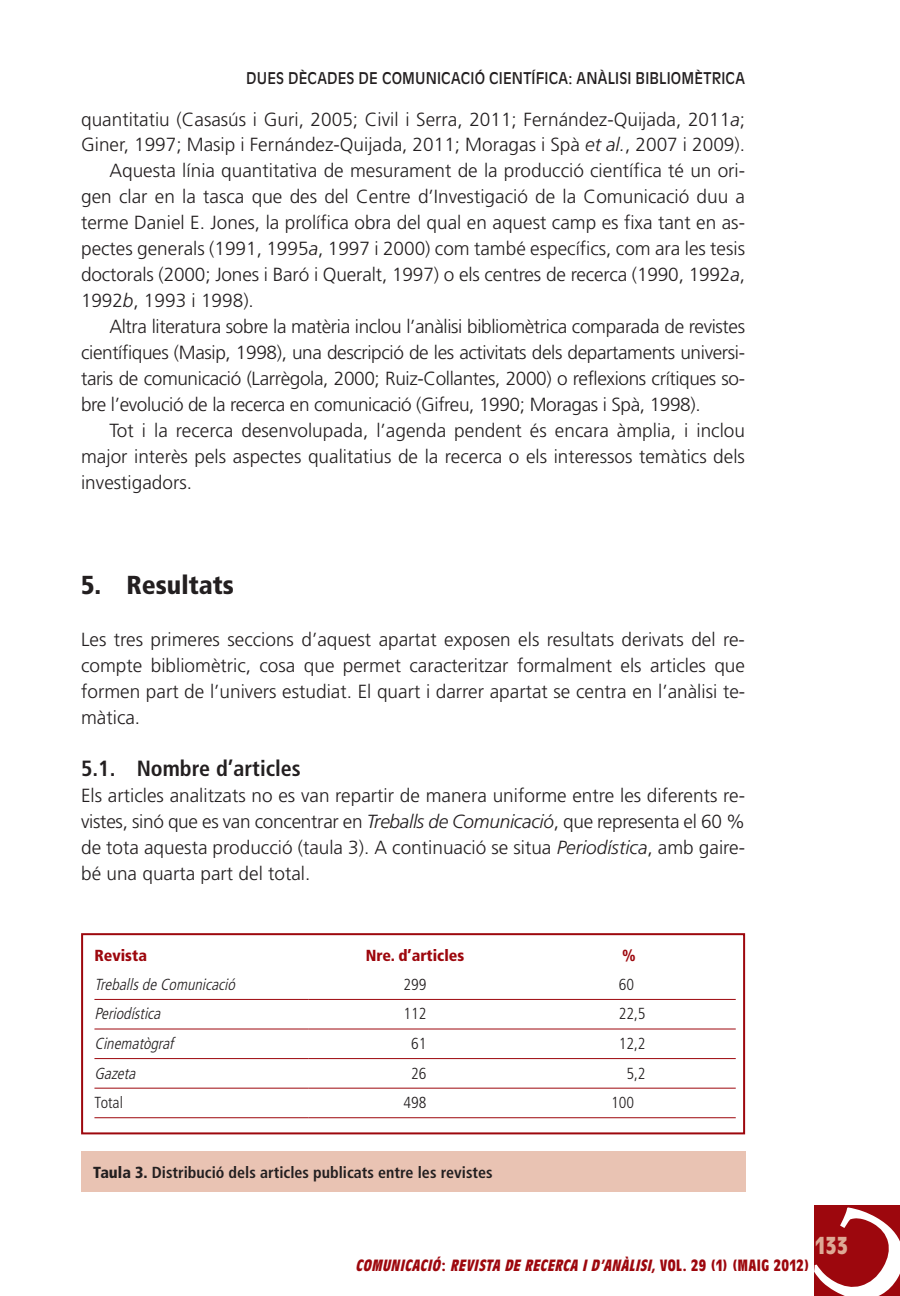
<style>
.page{position:relative;width:900px;height:1296px;background:#fff}
.page>*{position:absolute;margin:0;border:0;box-sizing:border-box;transform-origin:0 0}
.t1{font:900 condensed 26px "Frutiger";color:#231f20}
.t2{font:700 condensed 24px "Antique Olive";color:#dea995}
.t3{font:700 condensed 22px "Frutiger";color:#231f20}
.t4{font:300 19px/26px "Frutiger";color:#231f20;text-align:justify}
.t5{font:300 19px "Frutiger";letter-spacing:-.02em;color:#231f20}
.t6{font:16px "Antique Olive";letter-spacing:.015em;color:#231f20;scale:.9 1}
.t7{font:700 condensed 16px "Frutiger";color:#231f20}
.t8{font:italic 700 condensed 16px "Antique Olive";letter-spacing:.045em;color:#9d070d}
.t9{font:italic 300 condensed 16px "Frutiger";color:#231f20}
.t10{font:300 condensed 16px "Frutiger";color:#231f20}
.t11{font:900 condensed 16px "Frutiger";color:#9d070d}
.t12{font:700 condensed 16px "Antique Olive";color:#9d070d}
.s1{font-style:italic}
.s2{font-weight:900}
.s3{font-style:normal}
</style>
<div class="page">
<hr style="left:94px;top:999px;width:214px;height:1px;background:#9d070d">
<hr style="left:308px;top:999px;width:213px;height:1px;background:#9d070d">
<hr style="left:521px;top:999px;width:214px;height:1px;background:#9d070d">
<hr style="left:94px;top:1058px;width:214px;height:1px;background:#9d070d">
<hr style="left:308px;top:1058px;width:213px;height:1px;background:#9d070d">
<hr style="left:521px;top:1058px;width:214px;height:1px;background:#9d070d">
<hr style="left:94px;top:1088px;width:214px;height:1px;background:#9d070d">
<hr style="left:308px;top:1088px;width:213px;height:1px;background:#9d070d">
<hr style="left:521px;top:1088px;width:214px;height:1px;background:#9d070d">
<hr style="left:94px;top:1117px;width:214px;height:1px;background:#9d070d">
<hr style="left:308px;top:1117px;width:213px;height:1px;background:#9d070d">
<hr style="left:521px;top:1117px;width:214px;height:1px;background:#9d070d">
<hr style="left:94px;top:1028px;width:214px;height:1px;background:#9d070d">
<hr style="left:308px;top:1028px;width:213px;height:1px;background:#9d070d">
<hr style="left:521px;top:1028px;width:214px;height:1px;background:#9d070d">
<div style="left:81px;top:933px;width:663px;height:201px;border:2px solid #9d070d"></div>
<div style="left:81px;top:1151px;width:663px;height:41px;background:#e9c3b3"></div>
<div style="left:814px;top:1205px;width:86px;height:91px;background:#9d070d"></div>
<p class="t6" style="left:246px;top:69px;width:555px">DUES DÈCADES DE COM UNICACIÓ CIENTÍFICA: ANÀLISI BIBLIOM ÈTRICA</p>
<p class="t4" style="left:81px;top:106px;width:665px">quantitatiu (Casasús i Guri, 2005; Civil i Serra, 2011; Fernández-Quijada, 2011<span class="s1">a</span>;</p>
<p class="t4" style="left:81px;top:132px;width:665px">Giner, 1997; Masip i Fernández-Quijada, 2011; Moragas i Spà <span class="s1">et al.</span>, 2007 i 2009).</p>
<p class="t4" style="left:109px;top:158px;width:637px">Aquesta línia quantitativa de mesurament de la producció científica té un ori-</p>
<p class="t4" style="left:81px;top:184px;width:665px">gen clar en la tasca que des del Centre d’Investigació de la Comunicació duu a</p>
<p class="t4" style="left:81px;top:210px;width:665px">terme Daniel E. Jones, la prolífica obra del qual en aquest camp es fixa tant en as-</p>
<p class="t4" style="left:81px;top:236px;width:665px">pectes generals (1991, 1995<span class="s1">a</span>, 1997 i 2000) com també específics, com ara les tesis</p>
<p class="t4" style="left:81px;top:262px;width:665px">doctorals (2000; Jones i Baró i Queralt, 1997) o els centres de recerca (1990, 1992<span class="s1">a</span>,</p>
<p class="t4" style="left:81px;top:288px;width:174px">1992<span class="s1">b</span>, 1993 i 1998).</p>
<p class="t5" style="left:109px;top:316px;width:636px">Altra literatura sobre la matèria inclou l’anàlisi bibliomètrica comparada de revistes</p>
<p class="t5" style="left:81px;top:342px;width:665px">científiques (Masip, 1998), una descripció de les activitats dels departaments universi-</p>
<p class="t5" style="left:81px;top:368px;width:665px">taris de comunicació (Larrègola, 2000; Ruiz-Collantes, 2000) o reflexions crítiques so-</p>
<p class="t5" style="left:81px;top:394px;width:620px">bre l’evolució de la recerca en comunicació (Gifreu, 1990; Moragas i Spà, 1998).</p>
<p class="t4" style="left:109px;top:418px;width:636px">Tot i la recerca desenvolupada, l’agenda pendent és encara àmplia, i inclou</p>
<p class="t4" style="left:81px;top:444px;width:665px">major interès pels aspectes qualitatius de la recerca o els interessos temàtics dels</p>
<p class="t4" style="left:81px;top:470px;width:112px">investigadors.</p>
<h1 class="t1" style="left:81px;top:569px;width:154px">5. Resultats</h1>
<p class="t4" style="left:81px;top:626px;width:665px">Les tres primeres seccions d’aquest apartat exposen els resultats derivats del re&shy;compte bibliomètric, cosa que permet caracteritzar formalment els articles que formen part de l’univers estudiat. El quart i darrer apartat se centra en l’anàlisi te&shy;màtica.</p>
<p class="t3" style="left:81px;top:755px;width:221px">5.1. Nombre d’articles</p>
<p class="t4" style="left:81px;top:782px;width:665px">Els articles analitzats no es van repartir de manera uniforme entre les diferents re&shy;vistes, sinó que es van concentrar en <span class="s1">Treballs de Comunicació</span>, que representa el 60 % de tota aquesta producció (taula 3). A continuació se situa <span class="s1">Periodística</span>, amb gaire&shy;bé una quarta part del total.</p>
<p class="t11" style="left:94px;top:946px;width:54px">Revista</p>
<p class="t11" style="left:366px;top:946px;width:100px">Nre. d’articles</p>
<p class="t11" style="left:621px;top:946px;width:15px">%</p>
<p class="t9" style="left:94px;top:975px;width:146px">TreballsdeComunicació</p>
<p class="t10" style="left:403px;top:975px;width:25px">299</p>
<p class="t10" style="left:618px;top:975px;width:17px">60</p>
<p class="t9" style="left:94px;top:1005px;width:71px">Periodística</p>
<p class="t10" style="left:403px;top:1005px;width:25px">112</p>
<p class="t10" style="left:618px;top:1005px;width:28px">22,5</p>
<p class="t9" style="left:94px;top:1034px;width:84px">Cinematògraf</p>
<p class="t10" style="left:411px;top:1034px;width:17px">61</p>
<p class="t10" style="left:618px;top:1034px;width:28px">12,2</p>
<p class="t9" style="left:94px;top:1064px;width:46px">Gazeta</p>
<p class="t10" style="left:411px;top:1064px;width:17px">26</p>
<p class="t10" style="left:626px;top:1064px;width:21px">5,2</p>
<p class="t10" style="left:94px;top:1093px;width:30px">Total</p>
<p class="t10" style="left:403px;top:1093px;width:25px">498</p>
<p class="t10" style="left:610px;top:1093px;width:25px">100</p>
<p class="t7" style="left:93px;top:1162px;width:401px"><span class="s2">Taula 3.</span> Distribució dels articles publicats entre les revistes</p>
<p class="t2" style="left:815px;top:1232px;width:34px">133</p>
<p class="t8" style="left:355px;top:1257px;width:391px">COMUNICACIÓ<span class="s3">:</span> REVISTA DE RECERCA I D’ANÀLISI, <span class="s3">V O L . 2 9 ( 1 ) ( maig</span></p>
<p class="t12" style="left:773px;top:1257px;width:37px">2012)</p>
</div>
